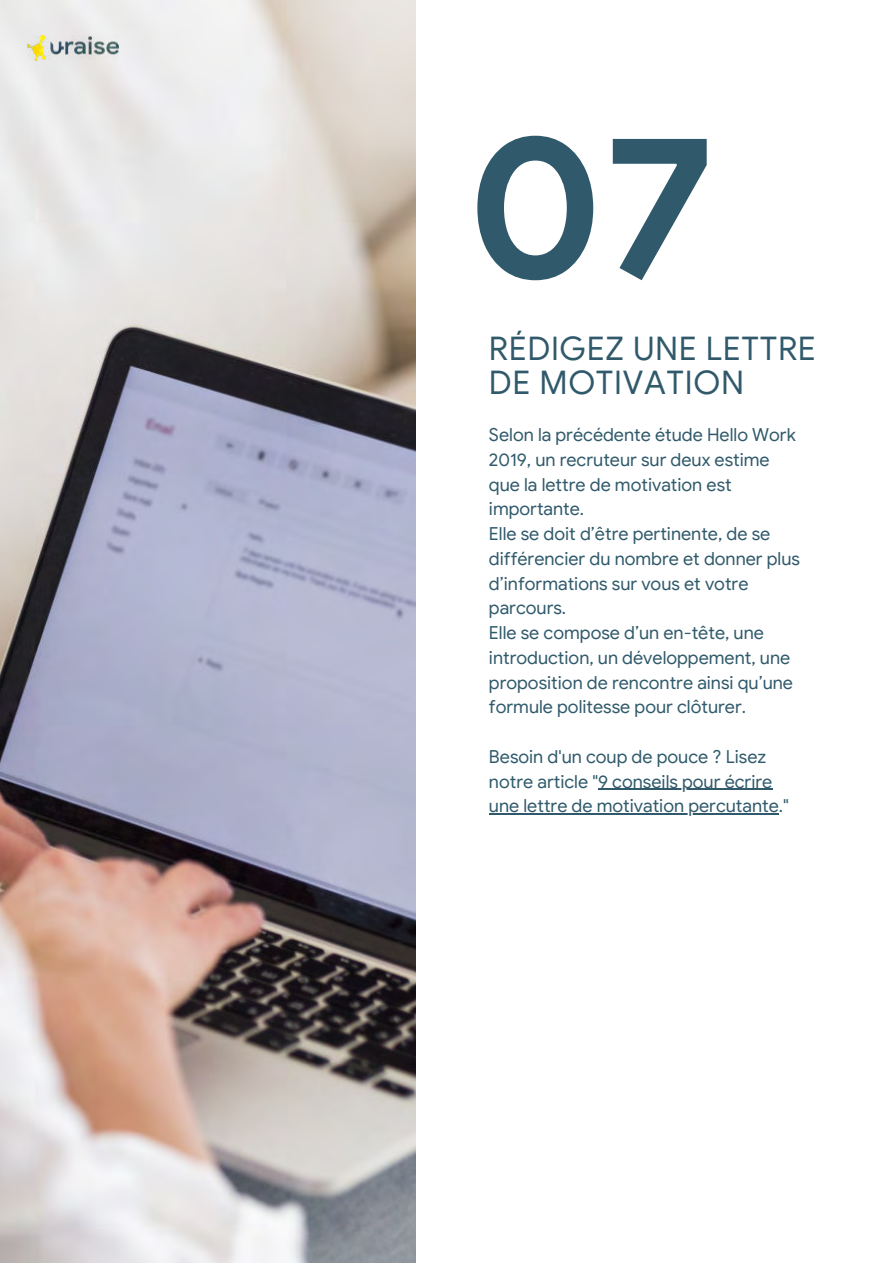
<style>
.page{position:relative;width:893px;height:1264px;background:#fff}
.page>*{position:absolute;margin:0;border:0;box-sizing:border-box;transform-origin:0 0}
.t1{font:700 201.75px "Google Sans";color:#305a6b}
.t2{font:32.55px/34.8px "Google Sans";letter-spacing:.02em;color:#305a6b}
.t3{font:18px/24.8px "Google Sans";color:#305a6b}
</style>
<div class="page">
<img style="left:0;top:0;width:416px;height:1262px">
<hr style="left:608px;top:788px;width:164px;height:1px;background:#305a6b">
<hr style="left:489px;top:813px;width:289px;height:1px;background:#305a6b">
<img style="left:27px;top:35px;width:91px;height:25px">
<h1 class="t1" style="left:467px;top:82px;width:250px">07</h1>
<h2 class="t2" style="left:489px;top:330px;width:328px">RÉDIGEZ UNE LETTRE<br>DE MOTIVATION</h2>
<p class="t3" style="left:489px;top:422px;width:312px">Selon la précédente étude Hello Work<br>2019, un recruteur sur deux estime que la lettre de motivation est importante.<br>Elle se doit d’être pertinente, de se différencier du nombre et donner plus d’informations sur vous et votre parcours.<br>Elle se compose d’un en-tête, une introduction, un développement, une proposition de rencontre ainsi qu’une formule politesse pour clôturer.</p>
<p class="t3" style="left:489px;top:744px;width:301px">Besoin d'un coup de pouce ? Lisez notre article "9 conseils pour écrire une lettre de motivation percutante."</p>
</div>
